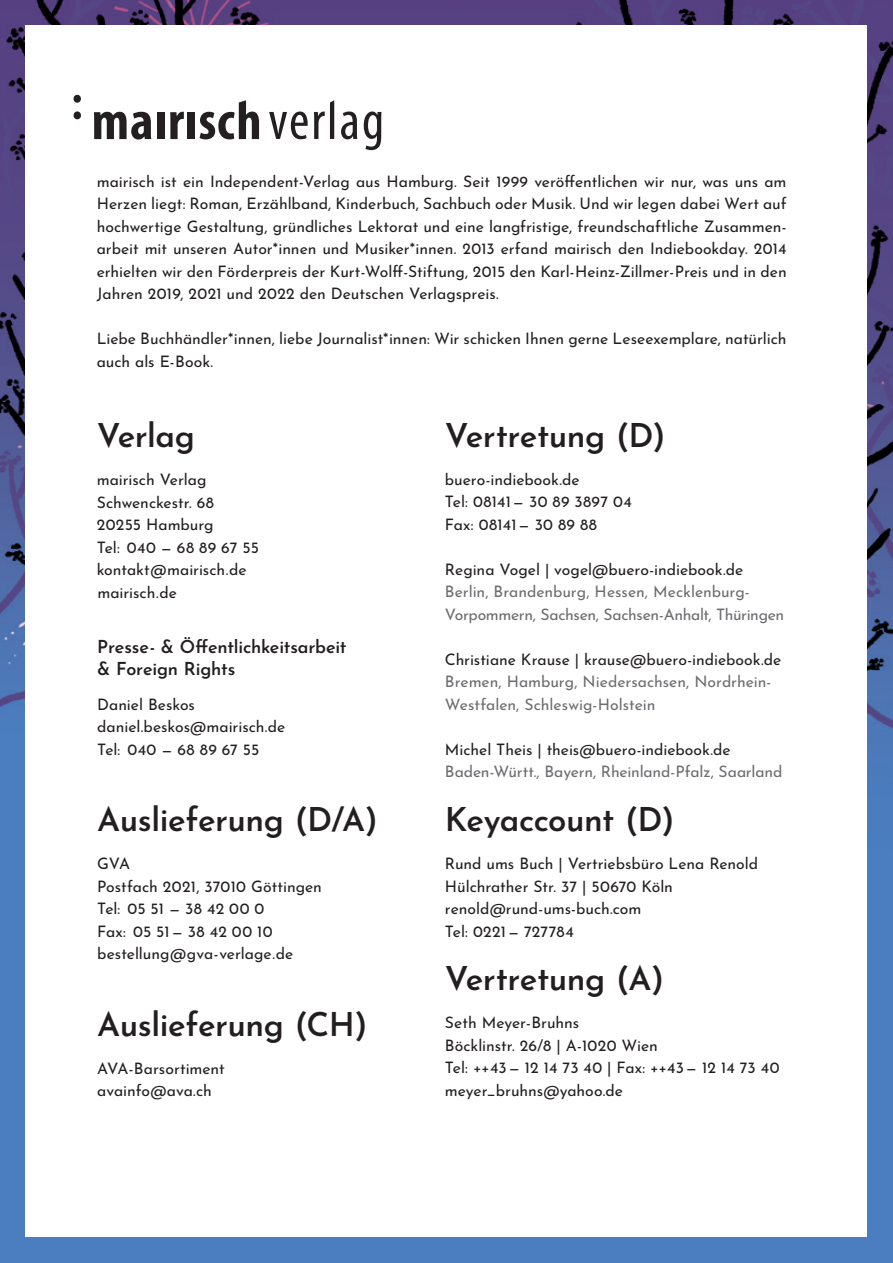
<style>
.page{position:relative;width:893px;height:1263px;background:#fff}
.page>*{position:absolute;margin:0;border:0;box-sizing:border-box;transform-origin:0 0}
.Überschriften_letzte{font:600 33px "Josefin Sans";letter-spacing:-.015em;color:#231f20}
.Buchtitel_klein{font:600 18px "Josefin Sans";letter-spacing:-.015em;color:#231f20}
.Pressetext{font:15.75px/22.5px "Josefin Sans";letter-spacing:-.005em;color:#231f20}
.Pressetext-2{font:15.75px "Josefin Sans";letter-spacing:-.005em;color:#6c6d70}
.Pressetext-3{font:15.75px "Josefin Sans";letter-spacing:-.025em;color:#6c6d70}
.Pressetext-4{font:15.75px "Josefin Sans";letter-spacing:.015em;color:#231f20}
.Pressetext-5{font:15.75px "Josefin Sans";letter-spacing:.02em;color:#231f20}
.Buchtitel_klein-2{font:15.75px "Josefin Sans";letter-spacing:-.005em;color:#231f20}
</style>
<div class="page">
<img style="left:0;top:0;width:893px;height:1263px">
<div style="left:26px;top:26px;width:841px;height:1211px;background:#fff"></div>
<svg style="left:94px;top:112px;width:57px;height:28px"></svg>
<div style="left:157px;top:112px;width:7px;height:27px;background:#242021"></div>
<svg style="left:170px;top:112px;width:14px;height:27px"></svg>
<div style="left:188px;top:112px;width:7px;height:27px;background:#242021"></div>
<div style="left:74px;top:111px;width:7px;height:8px;background:#242021;border-radius:50%"></div>
<div style="left:74px;top:95px;width:7px;height:8px;background:#242021;border-radius:50%"></div>
<svg style="left:269px;top:111px;width:39px;height:28px"></svg>
<svg style="left:314px;top:100px;width:20px;height:39px"></svg>
<svg style="left:341px;top:111px;width:16px;height:28px"></svg>
<svg style="left:364px;top:111px;width:17px;height:39px"></svg>
<svg style="left:200px;top:100px;width:59px;height:39px"></svg>
<p class="Pressetext" style="left:97px;top:169px;width:691px">mairisch ist ein Independent-Verlag aus Hamburg. Seit 1999 veröffentlichen wir nur, was uns am Herzen liegt: Roman, Erzählband, Kinderbuch, Sachbuch oder Musik. Und wir legen dabei Wert auf hochwertige Gestaltung, gründliches Lektorat und eine langfristige, freundschaftliche Zusammen&shy;arbeit mit unseren Autor*innen und Musiker*innen. 2013 erfand mairisch den Indiebookday. 2014 erhielten wir den Förderpreis der Kurt-Wolff-Stiftung, 2015 den Karl-Heinz-Zillmer-Preis und in den Jahren 2019, 2021 und 2022 den Deutschen Verlagspreis.</p>
<p class="Pressetext" style="left:97px;top:326px;width:691px">Liebe Buchhändler*innen, liebe Journalist*innen: Wir schicken Ihnen gerne Leseexemplare, natürlich auch als E-Book.</p>
<p class="Überschriften_letzte" style="left:97px;top:411px;width:100px">Verlag</p>
<p class="Pressetext" style="left:97px;top:467px;width:111px">mairisch Verlag</p>
<p class="Pressetext" style="left:97px;top:490px;width:119px">Schwenckestr. 68</p>
<p class="Pressetext" style="left:97px;top:512px;width:118px">20255 Hamburg</p>
<p class="Pressetext" style="left:97px;top:535px;width:164px">Tel: 040 — 68 89 67 55</p>
<p class="Pressetext" style="left:97px;top:557px;width:151px">kontakt@mairisch.de</p>
<p class="Pressetext" style="left:97px;top:580px;width:81px">mairisch.de</p>
<p class="Buchtitel_klein" style="left:97px;top:633px;width:251px">Presse - &amp; Öffentlichkeitsarbeit</p>
<p class="Buchtitel_klein" style="left:97px;top:655px;width:140px">&amp; Foreign Rights</p>
<p class="Buchtitel_klein-2" style="left:97px;top:692px;width:99px">Daniel Beskos</p>
<p class="Pressetext" style="left:97px;top:714px;width:189px">daniel.beskos@mairisch.de</p>
<p class="Pressetext" style="left:97px;top:736px;width:164px">Tel: 040 — 68 89 67 55</p>
<p class="Überschriften_letzte" style="left:97px;top:795px;width:282px">Auslieferung (D/A)</p>
<p class="Pressetext" style="left:97px;top:851px;width:34px">GVA</p>
<p class="Pressetext" style="left:97px;top:874px;width:226px">Postfach 2021, 37010 Göttingen</p>
<p class="Pressetext" style="left:97px;top:896px;width:169px">Tel: 05 51 — 38 42 00 0</p>
<p class="Pressetext-4" style="left:97px;top:919px;width:177px">Fax: 05 51— 38 42 00 10</p>
<p class="Pressetext" style="left:97px;top:941px;width:197px">bestellung@gva-verlage.de</p>
<p class="Überschriften_letzte" style="left:97px;top:999px;width:272px">Auslieferung (CH)</p>
<p class="Pressetext" style="left:97px;top:1055px;width:129px">AVA-Barsortiment</p>
<p class="Pressetext" style="left:97px;top:1078px;width:116px">avainfo@ava.ch</p>
<p class="Überschriften_letzte" style="left:445px;top:411px;width:222px">Vertretung (D)</p>
<p class="Pressetext" style="left:445px;top:467px;width:136px">buero-indiebook.de</p>
<p class="Pressetext-5" style="left:445px;top:490px;width:188px">Tel: 08141— 30 89 3897 04</p>
<p class="Pressetext-4" style="left:445px;top:513px;width:154px">Fax: 08141— 30 89 88</p>
<p class="Pressetext" style="left:445px;top:557px;width:300px">Regina Vogel | vogel@buero-indiebook.de</p>
<p class="Pressetext-2" style="left:445px;top:580px;width:306px">Berlin, Brandenburg, Hessen, Mecklenburg-</p>
<p class="Pressetext-3" style="left:445px;top:603px;width:341px">Vorpommern, Sachsen, Sachsen-Anhalt, Thüringen</p>
<p class="Pressetext" style="left:445px;top:647px;width:338px">Christiane Krause | krause@buero-indiebook.de</p>
<p class="Pressetext-2" style="left:445px;top:670px;width:328px">Bremen, Hamburg, Niedersachsen, Nordrhein-</p>
<p class="Pressetext-2" style="left:445px;top:693px;width:212px">Westfalen, Schleswig-Holstein</p>
<p class="Pressetext" style="left:445px;top:737px;width:287px">Michel Theis | theis@buero-indiebook.de</p>
<p class="Pressetext-2" style="left:445px;top:760px;width:339px">Baden-Württ., Bayern, Rheinland-Pfalz, Saarland</p>
<p class="Überschriften_letzte" style="left:445px;top:795px;width:231px">Keyaccount (D)</p>
<p class="Pressetext" style="left:445px;top:851px;width:315px">Rund ums Buch | Vertriebsbüro Lena Renold</p>
<p class="Pressetext" style="left:445px;top:874px;width:230px">Hülchrather Str. 37 | 50670 Köln</p>
<p class="Pressetext" style="left:445px;top:896px;width:198px">renold@rund-ums-buch.com</p>
<p class="Pressetext" style="left:445px;top:919px;width:130px">Tel: 0221— 727784</p>
<p class="Überschriften_letzte" style="left:445px;top:954px;width:221px">Vertretung (A)</p>
<p class="Pressetext" style="left:445px;top:1010px;width:136px">Seth Meyer-Bruhns</p>
<p class="Pressetext" style="left:445px;top:1033px;width:214px">Böcklinstr. 26/8 | A-1020 Wien</p>
<p class="Pressetext" style="left:445px;top:1055px;width:336px">Tel: ++43— 12 14 73 40 | Fax: ++43— 12 14 73 40</p>
<p class="Pressetext" style="left:445px;top:1078px;width:180px">meyer_bruhns@yahoo.de</p>
</div>
